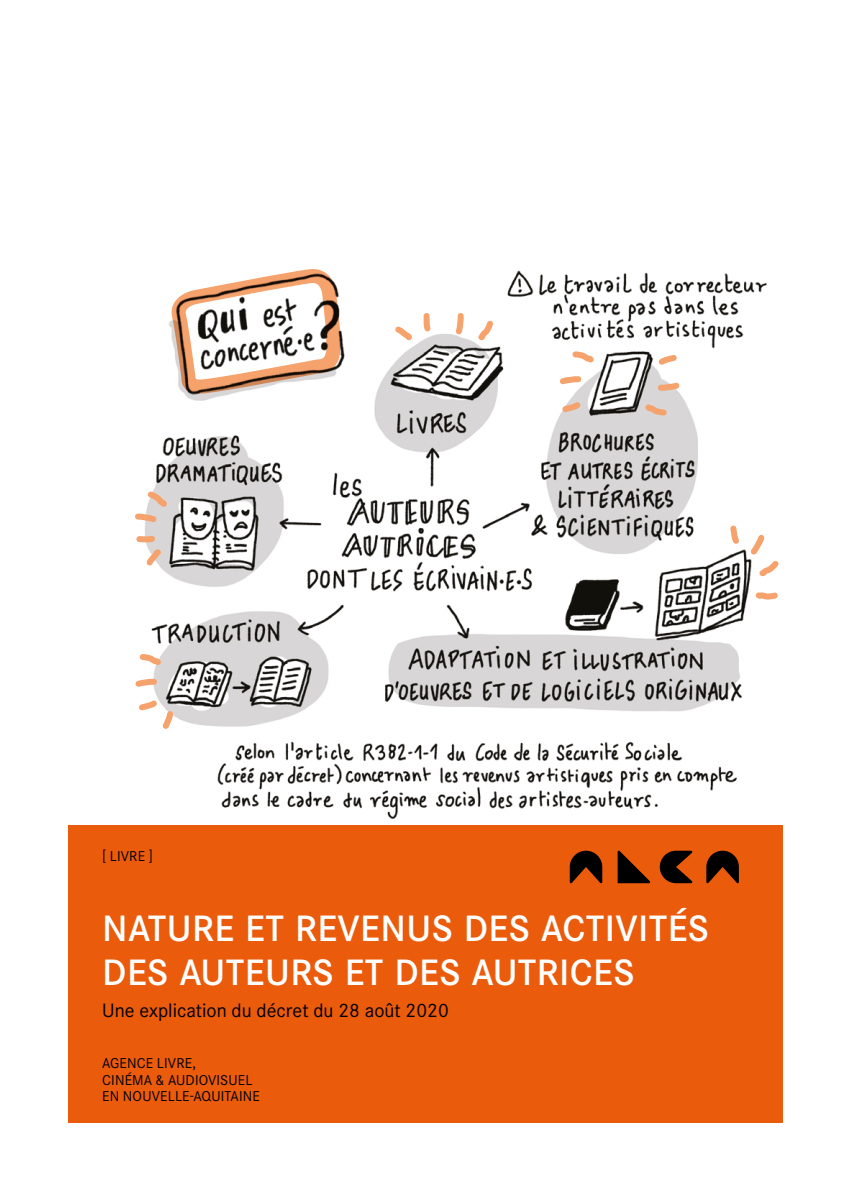
<style>
.page{position:relative;width:851px;height:1191px;background:#fff}
.page>*{position:absolute;margin:0;border:0;box-sizing:border-box;transform-origin:0 0}
.t1{font:500 36px/44px "Corporate S";letter-spacing:.01em;color:#fff}
.t2{font:19px "Corporate S";color:#000}
.t3{font:14px/16.8px "Corporate S";letter-spacing:.01em;color:#000}
</style>
<div class="page">
<img style="left:151px;top:270px;width:616px;height:550px">
<div style="left:68px;top:825px;width:714px;height:298px;background:#ea5b0b"></div>
<svg style="left:569px;top:850px;width:169px;height:33px"></svg>
<svg style="left:172px;top:269px;width:170px;height:126px"></svg>
<svg style="left:390px;top:310px;width:45px;height:35px"></svg>
<svg style="left:653px;top:350px;width:28px;height:20px"></svg>
<svg style="left:451px;top:310px;width:15px;height:29px"></svg>
<svg style="left:654px;top:378px;width:29px;height:15px"></svg>
<svg style="left:473px;top:316px;width:24px;height:29px"></svg>
<svg style="left:750px;top:587px;width:28px;height:14px"></svg>
<svg style="left:640px;top:399px;width:30px;height:20px"></svg>
<svg style="left:558px;top:397px;width:27px;height:19px"></svg>
<svg style="left:135px;top:676px;width:42px;height:58px"></svg>
<svg style="left:555px;top:348px;width:44px;height:40px"></svg>
<svg style="left:139px;top:650px;width:27px;height:20px"></svg>
<svg style="left:135px;top:487px;width:37px;height:83px"></svg>
<svg style="left:726px;top:522px;width:53px;height:58px"></svg>
<p class="t3" style="left:102px;top:848px;width:52px">[ LIVRE ]</p>
<h1 class="t1" style="left:102px;top:907px;width:608px">NATURE ET REVENUS DES ACTIVITÉS<br>DES AUTEURS ET DES AUTRICES</h1>
<h2 class="t2" style="left:102px;top:999px;width:348px">Une explication du décret du 28 août 2020</h2>
<p class="t3" style="left:102px;top:1054px;width:159px">AGENCE LIVRE,<br>CINÉMA &amp; AUDIOVISUEL<br>EN NOUVELLE-AQUITAINE</p>
</div>
